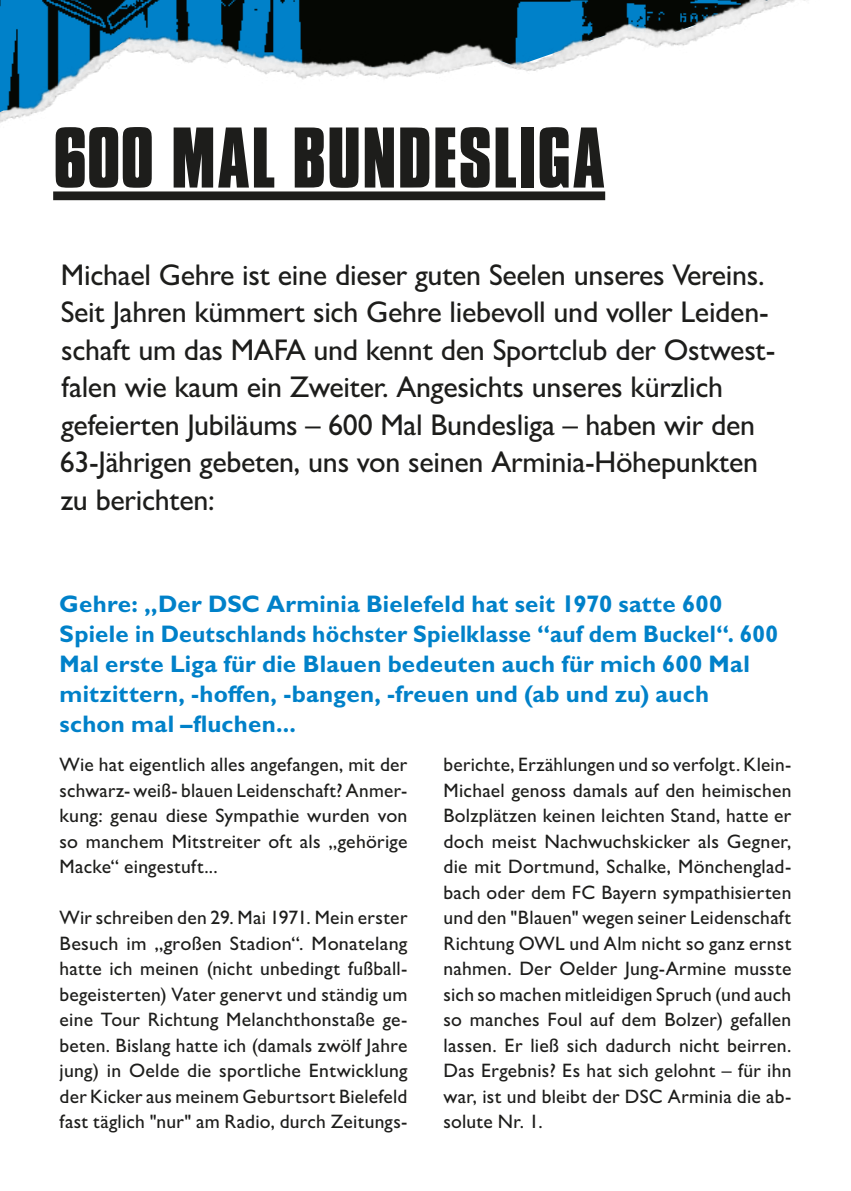
<style>
.page{position:relative;width:851px;height:1191px;background:#fff}
.page>*{position:absolute;margin:0;border:0;box-sizing:border-box;transform-origin:0 0}
.t1{font:700 90px "Compacta DOT";letter-spacing:.005em;color:#1d1d1b}
.t2{font:500 30px/37.5px "Gill Sans MT Pro";letter-spacing:-.01em;color:#1d1d1b}
.t3{font:700 24px/30px "Gill Sans MT Pro";letter-spacing:.01em;color:#0081c9}
.t4{font:500 19.5px/25.5px "Gill Sans MT Pro";letter-spacing:.01em;color:#1d1d1b;text-align:justify}
</style>
<div class="page">
<img style="left:0;top:0;width:806px;height:201px">
<div style="left:53px;top:191px;width:552px;height:9px;background:#1d1d1b"></div>
<h1 class="t1" style="left:53px;top:110px;width:552px">600 MAL BUNDESLIGA</h1>
<p class="t2" style="left:60px;top:255px;width:717px">Michael Gehre ist eine dieser guten Seelen unseres Vereins.<br>Seit Jahren kümmert sich Gehre liebevoll und voller Leiden&shy;schaft um das MAFA und kennt den Sportclub der Ostwest&shy;falen wie kaum ein Zweiter. Angesichts unseres kürzlich gefeierten Jubiläums – 600 Mal Bundesliga – haben wir den 63-Jährigen gebeten, uns von seinen Arminia-Höhepunkten zu berichten:</p>
<p class="t3" style="left:60px;top:588px;width:719px">Gehre: „Der DSC Arminia Bielefeld hat seit 1970 satte 600<br>Spiele in Deutschlands höchster Spielklasse “auf dem Buckel“. 600<br>Mal erste Liga für die Blauen bedeuten auch für mich 600 Mal mitzittern, -hoffen, -bangen, -freuen und (ab und zu) auch schon mal –fluchen...</p>
<p class="t4" style="left:60px;top:752px;width:349px">Wie hat eigentlich alles angefangen, mit der schwarz- weiß- blauen Leidenschaft? Anmer&shy;kung: genau diese Sympathie wurden von so manchem Mitstreiter oft als „gehörige Macke“ eingestuft...</p>
<p class="t4" style="left:60px;top:905px;width:349px">Wir schreiben den 29. Mai 1971. Mein erster Besuch im „großen Stadion“. Monatelang hatte ich meinen (nicht unbedingt fußball&shy;begeisterten) Vater genervt und ständig um eine Tour Richtung Melanchthonstaße ge&shy;beten. Bislang hatte ich (damals zwölf Jahre jung) in Oelde die sportliche Entwicklung der Kicker aus meinem Geburtsort Bielefeld fast täglich "nur" am Radio, durch Zeitungs-</p>
<p class="t4" style="left:443px;top:752px;width:349px">berichte, Erzählungen und so verfolgt. Klein-Michael genoss damals auf den heimischen Bolzplätzen keinen leichten Stand, hatte er doch meist Nachwuchskicker als Gegner, die mit Dortmund, Schalke, Mönchenglad&shy;bach oder dem FC Bayern sympathisierten und den "Blauen" wegen seiner Leidenschaft Richtung OWL und Alm nicht so ganz ernst nahmen. Der Oelder Jung-Armine musste sich so machen mitleidigen Spruch (und auch so manches Foul auf dem Bolzer) gefallen lassen. Er ließ sich dadurch nicht beirren.<br>Das Ergebnis? Es hat sich gelohnt – für ihn war, ist und bleibt der DSC Arminia die ab&shy;solute Nr. 1.</p>
</div>
